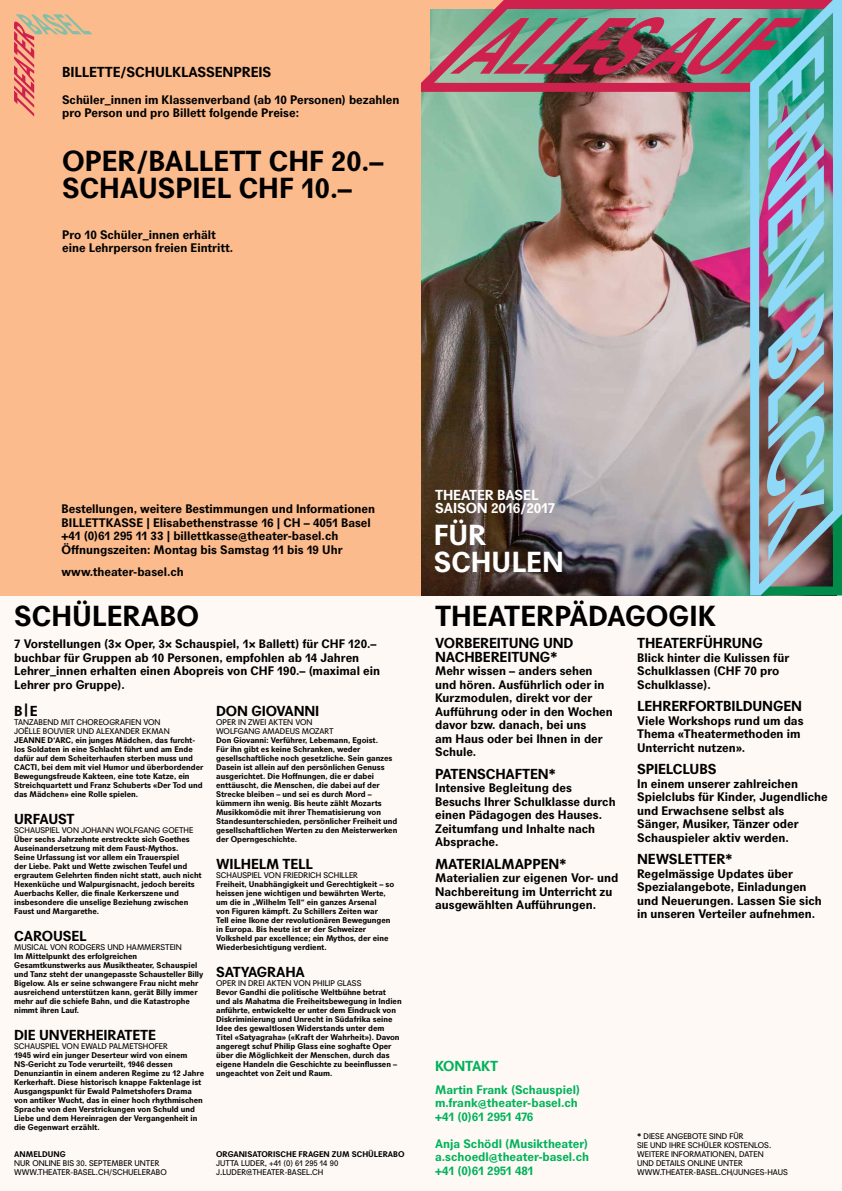
<style>
.page{position:relative;width:842px;height:1191px;background:#fff}
.page>*{position:absolute;margin:0;border:0;box-sizing:border-box;transform-origin:0 0}
.t1{font:700 28px "Agipo";color:#000}
.t2{font:700 28px/27px "Agipo";color:#fff}
.t3{font:700 14px "Agipo";letter-spacing:-.01em;color:#000}
.t4{font:700 14px/13.5px "Agipo";letter-spacing:-.01em;color:#fff}
.t5{font:700 14px "Agipo";color:#00b25a}
.t6{font:700 12px/13.5px "Agipo";color:#000}
.t7{font:700 12px/13.5px "Agipo";letter-spacing:-.005em;color:#00b25a}
.t8{font:700 8px/9px "Agipo";color:#000}
.t9{font:8px/9px "Agipo";color:#000}
.s1{font-weight:700}
</style>
<div class="page">
<div style="left:0;top:589px;width:842px;height:602px;background:#fef9f5"></div>
<div style="left:0;top:0;width:421px;height:595px;background:#fbbb8c"></div>
<img style="left:421px;top:0;width:329px;height:595px">
<img style="left:750px;top:0;width:92px;height:595px">
<svg style="left:14px;top:14px;width:78px;height:103px"></svg>
<h2 class="t3" style="left:62px;top:61px;width:16px">BILLE</h2>
<h2 class="t3" style="left:97px;top:61px;width:176px">TTE/Schulklassenpreis</h2>
<h3 class="t6" style="left:62px;top:91px;width:339px">Schüler_innen im Klassenverband (ab 10 Personen) bezahlen pro Person und pro Billett folgende Preise:</h3>
<h1 class="t1" style="left:62px;top:139px;width:226px">Oper/Ballett CHF</h1>
<h1 class="t1" style="left:331px;top:139px;width:54px">20.–</h1>
<h1 class="t1" style="left:62px;top:166px;width:196px">Schauspiel CHF</h1>
<h1 class="t1" style="left:301px;top:166px;width:52px">10.–</h1>
<h3 class="t6" style="left:62px;top:226px;width:173px">Pro 10 Schüler_innen erhält eine Lehrperson freien Eintritt.</h3>
<h3 class="t6" style="left:62px;top:501px;width:315px">Bestellungen, weitere Bestimmungen und Informationen<br>BILLE</h3>
<h3 class="t6" style="left:62px;top:514px;width:311px;text-indent:85px">| Elisabethenstrasse 16 | CH – 4051 Basel +41 (0)61 295 11 33 | billettkasse@theater-basel.ch<br>Öffnungszeiten: Montag bis Samstag 11 bis 19 Uhr</h3>
<h3 class="t6" style="left:62px;top:564px;width:124px">www.theater-basel.ch</h3>
<h3 class="t6" style="left:92px;top:514px;width:23px">TTKASSE</h3>
<h1 class="t1" style="left:14px;top:594px;width:19px">SCHÜLERA</h1>
<h1 class="t1" style="left:160px;top:594px;width:39px">BO</h1>
<h3 class="t6" style="left:14px;top:636px;width:316px">7 Vorstellungen (3× Oper, 3× Schauspiel, 1× Ballett) für CHF</h3>
<h3 class="t6" style="left:14px;top:636px;width:364px;text-indent:334px">120.– buchbar für Gruppen ab 10 Personen, empfohlen ab 14 Jahren<br>Lehrer_innen erhalten einen Abopreis von CHF</h3>
<h3 class="t6" style="left:277px;top:663px;width:104px">190.– (maximal ein</h3>
<h3 class="t6" style="left:14px;top:676px;width:112px">Lehrer pro Gruppe).</h3>
<h2 class="t3" style="left:14px;top:700px;width:20px">B| E</h2>
<p class="t9" style="left:14px;top:716px;width:157px">TANZABEND MIT CHOREOGRAFIEN VON<br>JOËLLE BOUVIER UND ALEXANDER EKMAN</p>
<p class="t8" style="left:14px;top:734px;width:11px">JEANNE</p>
<p class="t8" style="left:48px;top:734px;width:14px">D‘ARC</p>
<p class="t8" style="left:14px;top:734px;width:183px;text-indent:57px">, ein junges Mädchen, das furcht&shy;los Soldaten in eine Schlacht führt und am Ende dafür auf dem Scheiterhaufen sterben muss und<br>CAC</p>
<p class="t8" style="left:14px;top:761px;width:191px;text-indent:16px">TI, bei dem mit viel Humor und überbordender Bewegungsfreude Kakteen, eine tote Katze, ein Streichquartett und Franz Schuberts «Der Tod und das Mädchen» eine Rolle spielen.</p>
<h2 class="t3" style="left:14px;top:808px;width:59px">Urfaust</h2>
<p class="t9" style="left:14px;top:824px;width:181px">SCHAUSPIEL VON JOHANN WOLFGANG GOETHE</p>
<p class="t8" style="left:14px;top:833px;width:189px">Über sechs Jahrzehnte erstreckte sich Goethes Auseinandersetzung mit dem Faust-Mythos.<br>Seine Urfassung ist vor allem ein Trauerspiel<br>der Liebe. Pakt und Wette zwischen Teufel und ergrautem Gelehrten finden nicht statt, auch nicht Hexenküche und Walpurgisnacht, jedoch bereits Auerbachs Keller, die finale Kerkerszene und insbesondere die unselige Beziehung zwischen Faust und Margarethe.</p>
<h2 class="t3" style="left:14px;top:925px;width:74px">Carousel</h2>
<p class="t9" style="left:14px;top:941px;width:169px">MUSICAL VON RODGERS UND HAMMERSTEIN</p>
<p class="t8" style="left:14px;top:950px;width:191px">Im Mittelpunkt des erfolgreichen Gesamtkunstwerks aus Musiktheater, Schauspiel und Tanz steht der unangepasste Schausteller Billy Bigelow. Als er seine schwangere Frau nicht mehr ausreichend unterstützen kann, gerät Billy immer mehr auf die schiefe Bahn, und die Katastrophe nimmt ihren Lauf.</p>
<h2 class="t3" style="left:14px;top:1024px;width:143px">die unverheiratete</h2>
<p class="t9" style="left:14px;top:1040px;width:74px">SCHAUSPIEL VON EWA</p>
<p class="t9" style="left:98px;top:1040px;width:72px">LD PALMETSHOFER</p>
<p class="t8" style="left:14px;top:1049px;width:191px">1945 wird ein junger Deserteur wird von einem NS-Gericht zu Tode verurteilt, 1946 dessen Denunziantin in einem anderen Regime zu 12 Jahre Kerkerhaft. Diese historisch knappe Faktenlage ist Ausgangspunkt für Ewald Palmetshofers Drama von antiker Wucht, das in einer hoch rhythmischen Sprache von den Verstrickungen von Schuld und Liebe und dem Hereinragen der Vergangenheit in die Gegenwart erzählt.</p>
<p class="t8" style="left:14px;top:1148px;width:53px">ANMELDUNG</p>
<p class="t9" style="left:14px;top:1157px;width:147px">NUR ONLINE BIS 30. SEPTEMBER UNTER<br>WWW</p>
<p class="t9" style="left:37px;top:1166px;width:132px">.THEATER-BASEL.CH/SCHUELERABO</p>
<h2 class="t3" style="left:216px;top:700px;width:105px">Don Giovanni</h2>
<p class="t9" style="left:216px;top:716px;width:119px">OPER IN ZWEI AKTEN VON<br>WOLFGANG AMAD EUS MOZART</p>
<p class="t8" style="left:216px;top:734px;width:183px">Don Giovanni: Verführer, Lebemann, Egoist.<br>Für ihn gibt es keine Schranken, weder gesellschaftliche noch gesetzliche. Sein ganzes Dasein ist allein auf den persönlichen Genuss ausgerichtet. Die Hoffnungen, die er dabei enttäuscht, die Menschen, die dabei auf der Strecke bleiben – und sei es durch Mord – kümmern ihn wenig. Bis heute zählt Mozarts Musikkomödie mit ihrer Thematisierung von Standesunterschieden, persönlicher Freiheit und gesellschaftlichen Werten zu den Meisterwerken der Operngeschichte.</p>
<h2 class="t3" style="left:216px;top:853px;width:98px">Wilhelm Tell</h2>
<p class="t9" style="left:216px;top:869px;width:143px">SCHAUSPIEL VON FRIEDRICH SCHILLER</p>
<p class="t8" style="left:216px;top:878px;width:180px">Freiheit, Unabhängigkeit und Gerechtigkeit – so heissen jene wichtigen und bewährten Werte, um die in „Wilhelm Tell“ ein ganzes Arsenal<br>von Figuren kämpft. Zu Schillers Zeiten war<br>Tell eine Ikone der revolutionären Bewegungen in Europa. Bis heute ist er der Schweizer Volksheld par excellence; ein Mythos, der eine Wiederbesichtigung verdient.</p>
<h2 class="t3" style="left:216px;top:961px;width:90px">Satyagraha</h2>
<p class="t9" style="left:216px;top:977px;width:147px">OPER IN DREI AKTEN VON PHILIP GLASS</p>
<p class="t8" style="left:216px;top:986px;width:187px">Bevor Gandhi die politische Weltbühne betrat und als Mahatma die Freiheitsbewegung in Indien anführte, entwickelte er unter dem Eindruck von Diskriminierung und Unrecht in Südafrika seine Idee des gewaltlosen Widerstands unter dem Titel «Satyagraha» («Kraft der Wahrheit»). Davon angeregt schuf Philip Glass eine soghafte Oper über die Möglichkeit der Menschen, durch das eigene Handeln die Geschichte zu beeinflussen – ungeachtet von Zeit und Raum.</p>
<p class="t8" style="left:216px;top:1148px;width:24px">ORGANISA</p>
<p class="t8" style="left:257px;top:1148px;width:11px">TORISCHE</p>
<p class="t8" style="left:299px;top:1148px;width:60px">FRAGEN ZUM SCHÜLERA</p>
<p class="t8" style="left:393px;top:1148px;width:12px">BO</p>
<p class="t9" style="left:216px;top:1157px;width:124px">JUTTA LUDER, +41 (0) 61 295 14 90<br>J.LUDER@THEATER-BASEL.CH</p>
<h2 class="t4" style="left:435px;top:487px;width:122px">Theater Basel<br>Saison 2016/2017</h2>
<h1 class="t2" style="left:434px;top:519px;width:132px">für<br>Schulen</h1>
<h1 class="t1" style="left:435px;top:594px;width:35px">THEA</h1>
<h1 class="t1" style="left:504px;top:594px;width:199px">TERPÄDAGOGIK</h1>
<h2 class="t3" style="left:435px;top:632px;width:11px">VOR</h2>
<h2 class="t3" style="left:464px;top:632px;width:17px">BEREI</h2>
<h2 class="t3" style="left:501px;top:632px;width:74px">TUNG UND</h2>
<h2 class="t3" style="left:435px;top:646px;width:11px">NACH</h2>
<h2 class="t3" style="left:475px;top:646px;width:17px">BEREI</h2>
<h2 class="t3" style="left:511px;top:646px;width:48px">TUNG*</h2>
<h3 class="t6" style="left:435px;top:663px;width:179px">Mehr wissen – anders sehen und hören. Ausführlich oder in<br>Kurzmodulen, direkt vor der<br>Aufführung oder in den Wochen davor bzw. danach, bei uns<br>am Haus oder bei Ihnen in der<br>Schule.</h3>
<h2 class="t3" style="left:435px;top:763px;width:34px">PATENSCHAF</h2>
<h2 class="t3" style="left:522px;top:763px;width:36px">TEN*</h2>
<h3 class="t6" style="left:435px;top:780px;width:182px">Intensive Begleitung des<br>Besuchs Ihrer Schulklasse durch einen Pädagogen des Hauses.<br>Zeitumfang und Inhalte nach<br>Absprache.</h3>
<h2 class="t3" style="left:435px;top:853px;width:38px">MATERIAL</h2>
<h2 class="t3" style="left:502px;top:853px;width:23px">MAPPEN</h2>
<h2 class="t3" style="left:559px;top:853px;width:9px">*</h2>
<h3 class="t6" style="left:435px;top:870px;width:185px">Materialien zur eigenen Vor- und<br>Nachbereitung im Unterricht zu ausgewählten Aufführungen.</h3>
<h2 class="t3" style="left:637px;top:632px;width:52px">THEATERFÜHRUN</h2>
<h2 class="t3" style="left:752px;top:632px;width:12px">G</h2>
<h3 class="t6" style="left:637px;top:649px;width:154px">Blick hinter die Kulissen für<br>Schulklassen (CHF</h3>
<h3 class="t6" style="left:744px;top:663px;width:37px">70 pro</h3>
<h3 class="t6" style="left:637px;top:676px;width:75px">Schulklasse).</h3>
<h2 class="t3" style="left:637px;top:695px;width:10px">LEHRERFOR</h2>
<h2 class="t3" style="left:715px;top:695px;width:78px">TBILDUNGEN</h2>
<h3 class="t6" style="left:637px;top:712px;width:168px">Viele Workshops rund um das<br>Thema «Theatermethoden im<br>Unterricht nutzen».</h3>
<h2 class="t3" style="left:637px;top:758px;width:9px">SPIELCLU</h2>
<h2 class="t3" style="left:699px;top:758px;width:18px">BS</h2>
<h3 class="t6" style="left:637px;top:775px;width:192px">In einem unserer zahlreichen<br>Spielclubs für Kinder, Jugendliche und Erwachsene selbst als<br>Sänger, Musiker, Tänzer oder<br>Schauspieler aktiv werden.</h3>
<h2 class="t3" style="left:637px;top:848px;width:97px">NEWSLETTER*</h2>
<h3 class="t6" style="left:637px;top:865px;width:186px">Regelmässige Updates über<br>Spezialangebote, Einladungen und Neuerungen. Lassen Sie sich in unseren Verteiler aufnehmen.</h3>
<h2 class="t5" style="left:435px;top:1055px;width:11px">KON</h2>
<h2 class="t5" style="left:465px;top:1055px;width:34px">TAK T</h2>
<h3 class="t7" style="left:435px;top:1081px;width:146px">Martin Frank (Schauspiel) m.frank@theater-basel.ch +41 (0)61 2951 476</h3>
<h3 class="t7" style="left:435px;top:1135px;width:155px;text-align:justify">Anja Schödl (Musiktheater) a.schoedl@theater-basel.ch +41 (0)61 2951 481</h3>
<p class="t9" style="left:637px;top:1130px;width:136px"><span class="s1">*</span> DIESE ANGEBOTE SIND FÜR<br>SIE UND IHRE SCHÜLER KOSTENLOS.<br>WEITERE INFORMATIONEN, DATEN<br>UND DETAILS ONLINE UNTER<br>WWW</p>
<p class="t9" style="left:660px;top:1166px;width:130px">.THEATER-BASEL.CH/JUNGES-HAUS</p>
</div>
